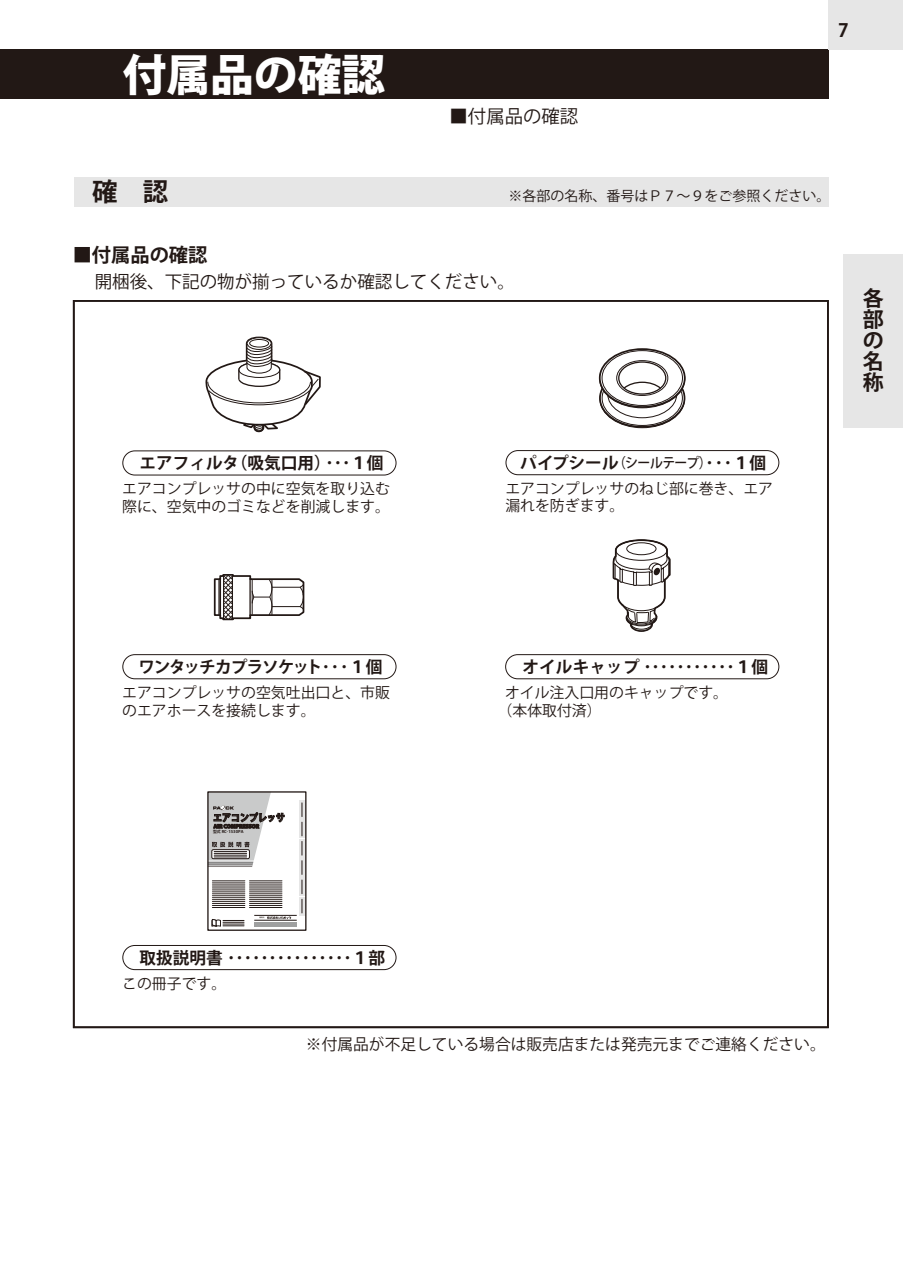
<style>
.page{position:relative;width:903px;height:1275px;background:#fff}
.page>*{position:absolute;margin:0;border:0;box-sizing:border-box;transform-origin:0 0}
.t1{font:800 43.75px "Koz Go Pr 6 N";color:#fff}
.t2{font:700 25.38px "Koz Go Pr 6 N";color:#221815}
.t3{font:700 21px/21px "Koz Go Pr 6 N";color:#221815;text-align:justify}
.t4{font:700 19.25px "Koz Go Pr 6 N";color:#221815}
.t5{font:18.38px "Koz Go Pr 6 N";color:#221815}
.t6{font:700 18.38px "Koz Go Pr 6 N";color:#221815}
.t7{font:17.5px "Koz Go Pr 6 N";color:#221815}
.t8{font:700 16.62px "Koz Go Pr 6 N";color:#221815}
.t9{font:700 16.62px "Koz Go Pr 6 N";letter-spacing:-.075em;color:#221815}
.t10{font:15.75px "Koz Go Pr 6 N";color:#221815}
.t11{font:14.88px/17.8px "Koz Go Pr 6 N";color:#221815}
.t12{font:14px "Koz Go Pr 6 N";color:#221815}
.t13{font:800 9.8px "Koz Go Pr 6 N";color:#221815;scale:.91 1}
.t14{font:700 3.85px "Koz Go Pr 6 N";color:#221815}
.s1{font-weight:500;font-size:14px}
</style>
<div class="page">
<div style="left:0;top:50px;width:828px;height:49px;background:#221815"></div>
<div style="left:828px;top:0;width:75px;height:50px;background:#e6e6e6"></div>
<div style="left:75px;top:177px;width:754px;height:29px;background:#e6e6e6"></div>
<div style="left:843px;top:254px;width:60px;height:173px;background:#e6e6e6"></div>
<svg style="left:213px;top:574px;width:92px;height:47px"></svg>
<svg style="left:600px;top:369px;width:84px;height:58px"></svg>
<div style="left:599px;top:368px;width:86px;height:60px;border:2px solid #221815;border-radius:50%"></div>
<svg style="left:600px;top:349px;width:85px;height:58px"></svg>
<div style="left:599px;top:348px;width:87px;height:60px;border:2px solid #221815;border-radius:50%"></div>
<div style="left:602px;top:350px;width:81px;height:56px;border:1px solid #221815;border-radius:50%"></div>
<div style="left:616px;top:360px;width:52px;height:36px;border:1px solid #221815;border-radius:50%"></div>
<div style="left:618px;top:361px;width:48px;height:34px;border:1px solid #221815;border-radius:50%"></div>
<svg style="left:622px;top:381px;width:40px;height:9px"></svg>
<hr style="left:208px;top:866px;width:44px;height:1px;background:#221815">
<hr style="left:208px;top:864px;width:45px;height:1px;background:#595757">
<hr style="left:254px;top:920px;width:43px;height:1px;background:#221815">
<hr style="left:254px;top:915px;width:43px;height:1px;background:#221815">
<svg style="left:299px;top:800px;width:5px;height:19px"></svg>
<svg style="left:299px;top:819px;width:5px;height:19px"></svg>
<svg style="left:299px;top:839px;width:5px;height:19px"></svg>
<svg style="left:299px;top:858px;width:5px;height:19px"></svg>
<svg style="left:299px;top:877px;width:5px;height:19px"></svg>
<svg style="left:299px;top:897px;width:5px;height:19px"></svg>
<hr style="left:254px;top:922px;width:43px;height:4px;background:#9fa0a0">
<svg style="left:267px;top:916px;width:24px;height:3px"></svg>
<div style="left:207px;top:791px;width:99px;height:140px;border:1px solid #221815"></div>
<svg style="left:211px;top:919px;width:33px;height:8px"></svg>
<svg style="left:302px;top:803px;width:1px;height:52px"></svg>
<svg style="left:302px;top:861px;width:1px;height:13px"></svg>
<svg style="left:302px;top:880px;width:1px;height:33px"></svg>
<hr style="left:212px;top:880px;width:33px;height:1px;background:#221815">
<hr style="left:212px;top:883px;width:33px;height:1px;background:#221815">
<hr style="left:212px;top:885px;width:33px;height:1px;background:#221815">
<hr style="left:212px;top:887px;width:33px;height:1px;background:#221815">
<hr style="left:212px;top:889px;width:33px;height:1px;background:#221815">
<hr style="left:212px;top:891px;width:33px;height:1px;background:#221815">
<hr style="left:212px;top:893px;width:33px;height:1px;background:#221815">
<hr style="left:212px;top:895px;width:33px;height:1px;background:#221815">
<hr style="left:212px;top:897px;width:33px;height:1px;background:#221815">
<hr style="left:212px;top:899px;width:33px;height:1px;background:#221815">
<hr style="left:212px;top:901px;width:33px;height:1px;background:#221815">
<hr style="left:212px;top:903px;width:33px;height:1px;background:#221815">
<hr style="left:212px;top:905px;width:33px;height:1px;background:#221815">
<hr style="left:212px;top:907px;width:33px;height:1px;background:#221815">
<hr style="left:249px;top:880px;width:33px;height:1px;background:#221815">
<hr style="left:249px;top:883px;width:33px;height:1px;background:#221815">
<hr style="left:249px;top:885px;width:33px;height:1px;background:#221815">
<hr style="left:249px;top:887px;width:33px;height:1px;background:#221815">
<hr style="left:249px;top:889px;width:33px;height:1px;background:#221815">
<hr style="left:249px;top:891px;width:33px;height:1px;background:#221815">
<hr style="left:249px;top:893px;width:33px;height:1px;background:#221815">
<hr style="left:249px;top:895px;width:33px;height:1px;background:#221815">
<hr style="left:249px;top:897px;width:33px;height:1px;background:#221815">
<hr style="left:249px;top:899px;width:33px;height:1px;background:#221815">
<hr style="left:249px;top:901px;width:33px;height:1px;background:#221815">
<hr style="left:249px;top:903px;width:33px;height:1px;background:#221815">
<hr style="left:249px;top:905px;width:33px;height:1px;background:#221815">
<hr style="left:249px;top:907px;width:33px;height:1px;background:#221815">
<svg style="left:208px;top:792px;width:76px;height:72px"></svg>
<svg style="left:612px;top:539px;width:59px;height:93px"></svg>
<svg style="left:205px;top:336px;width:116px;height:97px"></svg>
<div style="left:505px;top:450px;width:274px;height:25px;border:1px solid #221815;border-radius:12px"></div>
<div style="left:505px;top:654px;width:274px;height:25px;border:1px solid #221815;border-radius:12px"></div>
<div style="left:122px;top:945px;width:274px;height:25px;border:1px solid #221815;border-radius:12px"></div>
<div style="left:122px;top:450px;width:274px;height:25px;border:1px solid #221815;border-radius:12px"></div>
<div style="left:122px;top:654px;width:274px;height:25px;border:1px solid #221815;border-radius:12px"></div>
<h1 class="t1" style="left:123px;top:50px;width:264px">付属品の確認</h1>
<p class="t5" style="left:449px;top:106px;width:130px">■付属品の確認</p>
<p class="t6" style="left:838px;top:20px;width:12px">7</p>
<h2 class="t2" style="left:92px;top:177px;width:78px">確　認</h2>
<p class="t12" style="left:508px;top:188px;width:323px">※各部の名称、番号はＰ７～９をご参照ください。</p>
<p class="t4" style="left:73px;top:244px;width:136px">■付属品の確認</p>
<p class="t7" style="left:95px;top:272px;width:422px">開梱後、下記の物が揃っているか確認してください。</p>
<h3 class="t3" style="left:863px;top:289px;width:22px">各部の名称</h3>
<p class="t8" style="left:139px;top:454px;width:246px">エアフィルタ（吸気口用）･･･１個</p>
<p class="t11" style="left:122px;top:480px;width:269px">エアコンプレッサの中に空気を取り込む際に、空気中のゴミなどを削減します。</p>
<p class="t8" style="left:520px;top:453px;width:247px">パイプシール<span class="s1">（シールテープ）</span>･･･１個</p>
<p class="t11" style="left:505px;top:480px;width:269px">エアコンプレッサのねじ部に巻き、エア漏れを防ぎます。</p>
<p class="t9" style="left:138px;top:658px;width:245px">ワンタッチカプラソケット･･･１個</p>
<p class="t11" style="left:122px;top:684px;width:269px">エアコンプレッサの空気吐出口と、市販のエアホースを接続します。</p>
<p class="t13" style="left:213px;top:812px;width:80px">エアコンプレッサ</p>
<p class="t14" style="left:213px;top:830px;width:32px">型式 RC-1530PA</p>
<p class="t8" style="left:139px;top:948px;width:247px">取扱説明書･･･････････････１部</p>
<p class="t11" style="left:122px;top:974px;width:106px">この冊子です。</p>
<p class="t8" style="left:522px;top:658px;width:247px">オイルキャップ ･･･････････１個</p>
<p class="t11" style="left:497px;top:684px;width:232px;text-indent:7px">オイル注入口用のキャップです。（本体取付済）</p>
<p class="t10" style="left:306px;top:1035px;width:521px">※付属品が不足している場合は販売店または発売元までご連絡ください。</p>
</div>
